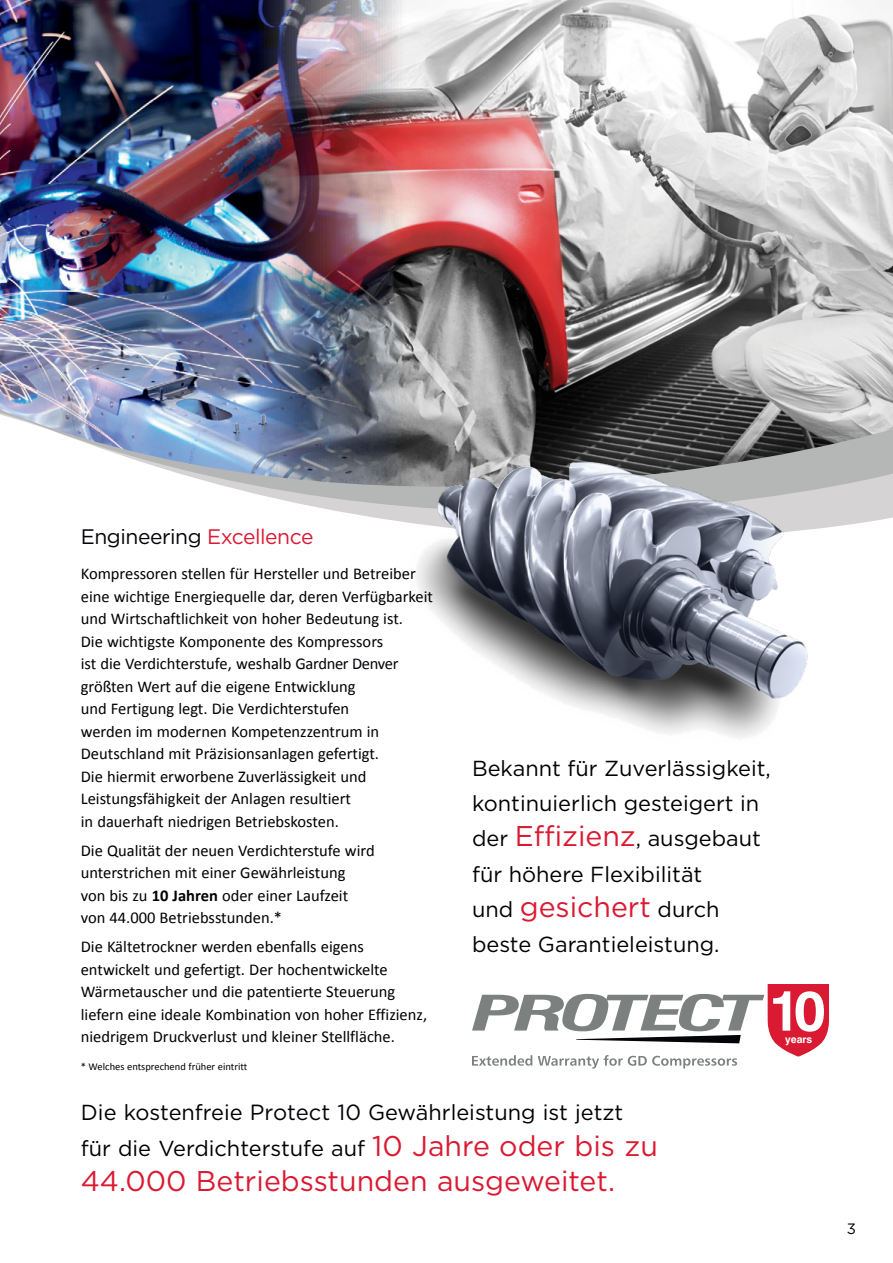
<style>
.page{position:relative;width:893px;height:1263px;background:#fff}
.page>*{position:absolute;margin:0;border:0;box-sizing:border-box;transform-origin:0 0}
.t1{font:700 56.25px "Swiss 721 BT";color:#fff}
.t2{font:28.5px "Gotham";color:#da1a32}
.t3{font:21.75px/35.2px "Gotham";color:#000}
.t4{font:21px "Gotham";letter-spacing:-.02em;color:#030408}
.t5{font:16.5px/22.5px "Calibri";color:#000}
.t6{font:15px "Gotham";color:#000}
.t7{font:10.5px "Calibri";color:#000}
.t8{font:700 10.35px "Swiss 721 BT";color:#fff}
.s1{color:#da1a32}
.s2{color:#030408}
.s3{font-weight:700}
.s4{font-size:21.9px;color:#030408}
.s5{font-size:28.5px;color:#da1a32}
.s6{font-size:21.75px;color:#000}
</style>
<div class="page">
<img style="left:407px;top:0;width:486px;height:248px">
<img style="left:0;top:0;width:407px;height:248px">
<img style="left:0;top:248px;width:893px;height:248px">
<img style="left:0;top:435px;width:12px;height:61px">
<img style="left:264px;top:400px;width:629px;height:338px">
<svg style="left:472px;top:984px;width:357px;height:84px"></svg>
<p class="t4" style="left:81px;top:523px;width:234px">Engineering <span class="s1">Excellence</span></p>
<p class="t5" style="left:81px;top:562px;width:354px">Kompressoren stellen für Hersteller und Betreiber eine wichtige Energiequelle dar, deren Verfügbarkeit und Wirtschaftlichkeit von hoher Bedeutung ist.<br>Die wichtigste Komponente des Kompressors<br>ist die Verdichterstufe, weshalb <span class="s2">Gardner Denver </span>größten Wert auf die eigene Entwicklung<br>und Fertigung legt. Die Verdichterstufen<br>werden im modernen Kompetenzzentrum in Deutschland mit Präzisionsanlagen gefertigt.<br>Die hiermit erworbene Zuverlässigkeit und Leistungsfähigkeit der Anlagen resultiert<br>in dauerhaft niedrigen Betriebskosten.</p>
<p class="t5" style="left:81px;top:839px;width:295px">Die Qualität der neuen Verdichterstufe wird unterstrichen mit einer Gewährleistung<br>von bis zu <span class="s3">10 Jahren</span> oder einer Laufzeit von 44.000 Betriebsstunden.*</p>
<p class="t5" style="left:81px;top:935px;width:348px">Die Kältetrockner werden ebenfalls eigens entwickelt und gefertigt. Der hochentwickelte Wärmetauscher und die patentierte Steuerung liefern eine ideale Kombination von hoher Effizienz, niedrigem Druckverlust und kleiner Stellfläche.</p>
<p class="t7" style="left:81px;top:1059px;width:168px">* Welches entsprechend früher eintritt</p>
<h3 class="t3" style="left:81px;top:1095px;width:579px">Die kostenfreie <span class="s4">Protect 10</span> Gewährleistung ist jetzt für die Verdichterstufe auf <span class="s5">10 Jahre oder bis zu</span></h3>
<h2 class="t2" style="left:81px;top:1163px;width:536px">44.000 Betriebsstunden ausgeweitet.</h2>
<h3 class="t3" style="left:472px;top:750px;width:300px">Bekannt für Zuverlässigkeit, kontinuierlich gesteigert in der <span class="s5">Effizienz</span>, ausgebaut für höhere Flexibilität</h3>
<h2 class="t2" style="left:472px;top:888px;width:249px"><span class="s6">und</span> gesichert <span class="s6">durch</span></h2>
<h3 class="t3" style="left:472px;top:926px;width:249px">beste Garantieleistung.</h3>
<h1 class="t1" style="left:769px;top:976px;width:58px">10</h1>
<p class="t8" style="left:785px;top:1033px;width:29px">years</p>
<p class="t6" style="left:847px;top:1219px;width:11px">3</p>
</div>
